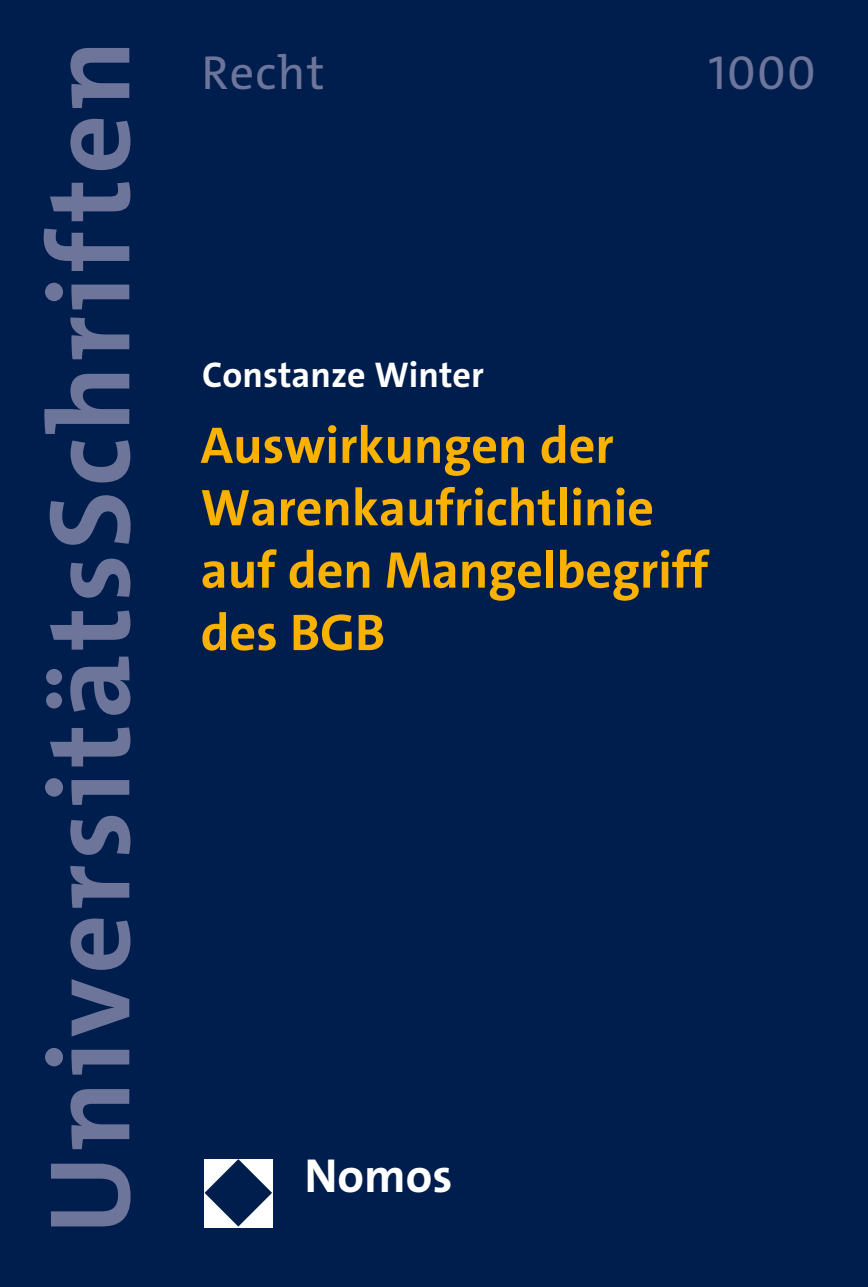
<style>
.page{position:relative;width:868px;height:1287px;background:#fff}
.page>*{position:absolute;margin:0;border:0;box-sizing:border-box;transform-origin:0 0}
.t1{font:700 116px "The Mix C5";letter-spacing:.04em;color:#6d759a}
.t2{font:700 52px/62.4px "The Sans C5";letter-spacing:-.005em;color:#fab100}
.t3{font:48px "The Mix C5";letter-spacing:.025em;color:#6d759a}
.t4{font:700 48px "The Sans C5";color:#fff}
.t5{font:48px "The Sans C5";color:#6d759a}
.t6{font:700 36px "The Sans C5";color:#fff}
</style>
<div class="page">
<div style="left:0;top:0;width:867px;height:1287px;background:#001e4d"></div>
<svg style="left:204px;top:1159px;width:68px;height:68px"></svg>
<h1 class="t1" style="left:16px;top:1235px;width:1196px;rotate:-90deg">UniversitätsSchriften</h1>
<p class="t3" style="left:201px;top:42px;width:125px">Recht</p>
<p class="t5" style="left:708px;top:42px;width:109px">1000</p>
<p class="t6" style="left:202px;top:352px;width:283px">Constanze Winter</p>
<p class="t2" style="left:200px;top:414px;width:509px">Auswirkungen der<br>Warenkaufrichtlinie auf den Mangelbegriff des BGB</p>
<p class="t4" style="left:304px;top:1145px;width:149px">Nomos</p>
</div>
